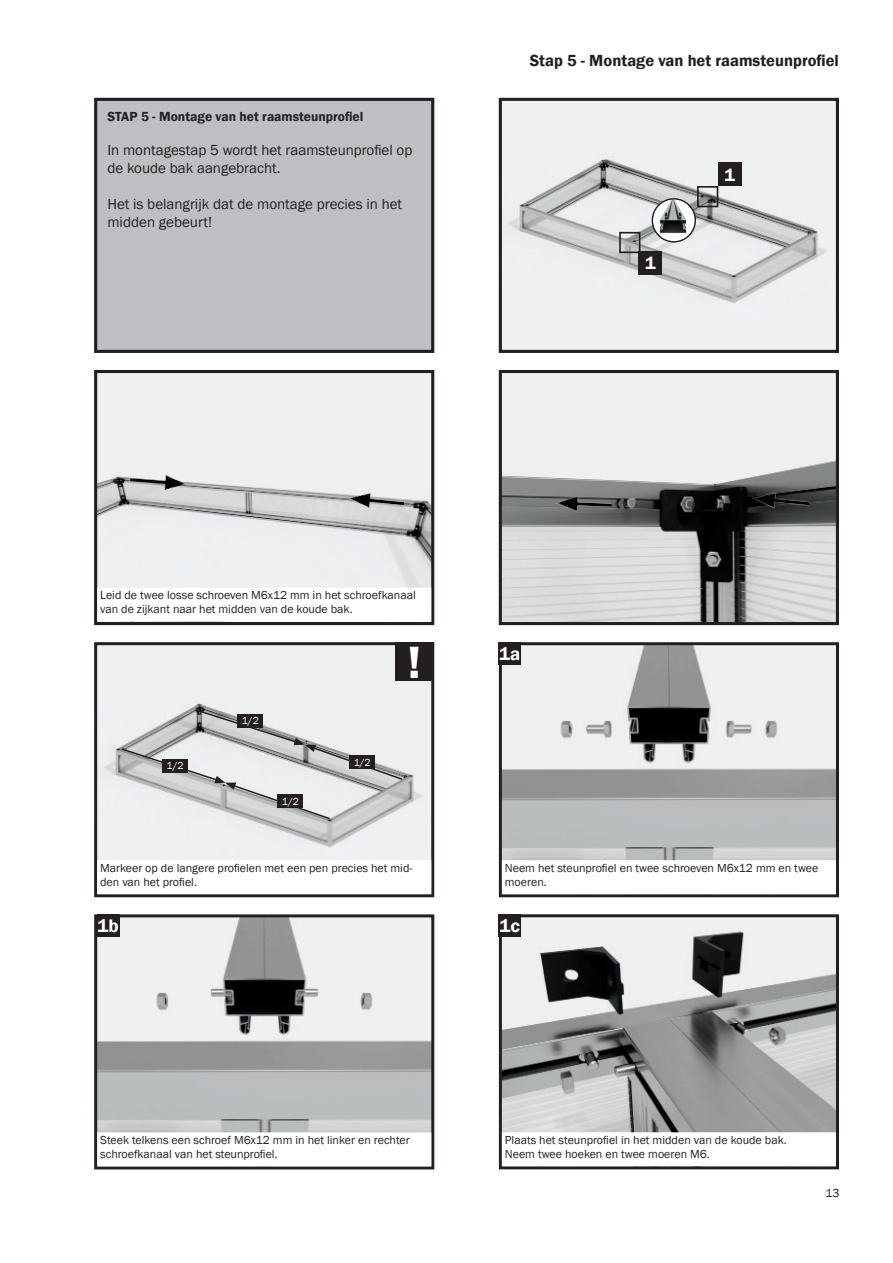
<style>
.page{position:relative;width:893px;height:1263px;background:#fff}
.page>*{position:absolute;margin:0;border:0;box-sizing:border-box;transform-origin:0 0}
.t1{font:600 46.5px "Franklin Gothic";color:#fff}
.t2{font:600 18.75px "Franklin Gothic";color:#fff}
.t3{font:600 18px "Franklin Gothic";color:#fff}
.t4{font:600 16.5px "Franklin Gothic";color:#231f20}
.t5{font:15px/18px "Franklin Gothic";color:#231f20}
.t6{font:600 13.5px "Franklin Gothic";color:#231f20}
.t7{font:12px/14.4px "Franklin Gothic";color:#231f20}
.t8{font:10.5px "Franklin Gothic";color:#fff}
</style>
<div class="page">
<img style="left:503px;top:102px;width:332px;height:247px">
<div style="left:499px;top:98px;width:340px;height:255px;border:3px solid #231f20"></div>
<div style="left:619px;top:232px;width:21px;height:21px;border:2px solid #231f20"></div>
<div style="left:639px;top:251px;width:23px;height:24px;background:#231f20"></div>
<div style="left:697px;top:186px;width:21px;height:21px;border:2px solid #231f20"></div>
<div style="left:718px;top:163px;width:23px;height:23px;background:#231f20"></div>
<div style="left:96px;top:99px;width:337px;height:252px;background:#bebfc2"></div>
<div style="left:94px;top:98px;width:340px;height:255px;border:3px solid #231f20"></div>
<img style="left:98px;top:374px;width:332px;height:214px">
<div style="left:94px;top:370px;width:340px;height:255px;border:3px solid #231f20"></div>
<img style="left:128px;top:452px;width:61px;height:61px">
<img style="left:345px;top:470px;width:62px;height:62px">
<img style="left:503px;top:374px;width:332px;height:247px">
<div style="left:499px;top:370px;width:340px;height:255px;border:3px solid #231f20"></div>
<img style="left:554px;top:473px;width:59px;height:59px">
<img style="left:749px;top:470px;width:62px;height:62px">
<div style="left:98px;top:646px;width:332px;height:214px;background:#eef0f2"></div>
<div style="left:94px;top:642px;width:340px;height:255px;border:3px solid #231f20"></div>
<svg style="left:120px;top:708px;width:284px;height:112px;background:#d3d4d5"></svg>
<img style="left:503px;top:646px;width:332px;height:214px">
<div style="left:499px;top:642px;width:340px;height:255px;border:3px solid #231f20"></div>
<img style="left:98px;top:918px;width:332px;height:214px">
<div style="left:94px;top:914px;width:340px;height:255px;border:3px solid #231f20"></div>
<img style="left:503px;top:918px;width:332px;height:214px">
<div style="left:499px;top:914px;width:340px;height:255px;border:3px solid #231f20"></div>
<div style="left:162px;top:759px;width:26px;height:13px;background:#231f20"></div>
<div style="left:395px;top:642px;width:38px;height:38px;background:#231f20"></div>
<div style="left:277px;top:794px;width:26px;height:14px;background:#231f20"></div>
<div style="left:237px;top:714px;width:26px;height:13px;background:#231f20"></div>
<div style="left:349px;top:756px;width:26px;height:13px;background:#231f20"></div>
<img style="left:652px;top:199px;width:43px;height:43px">
<div style="left:652px;top:198px;width:44px;height:44px;border:1px solid #231f20;border-radius:50%"></div>
<div style="left:499px;top:642px;width:22px;height:22px;background:#231f20"></div>
<div style="left:97px;top:914px;width:22px;height:22px;background:#231f20"></div>
<div style="left:499px;top:914px;width:22px;height:22px;background:#231f20"></div>
<div style="left:502px;top:860px;width:334px;height:34px;border:3px solid #fff"></div>
<div style="left:97px;top:1132px;width:334px;height:34px;border:3px solid #fff"></div>
<div style="left:502px;top:1132px;width:334px;height:34px;border:3px solid #fff"></div>
<p class="t6" style="left:107px;top:108px;width:258px">STAP 5 - Montage van het raamsteunprofiel</p>
<p class="t5" style="left:107px;top:141px;width:307px">In montagestap 5 wordt het raamsteunprofiel op de koude bak aangebracht.</p>
<p class="t5" style="left:107px;top:195px;width:296px">Het is belangrijk dat de montage precies in het midden gebeurt!</p>
<h3 class="t4" style="left:530px;top:50px;width:311px">Stap 5 - Montage van het raamsteunprofiel</h3>
<h3 class="t3" style="left:645px;top:252px;width:12px">1</h3>
<h3 class="t3" style="left:725px;top:164px;width:12px">1</h3>
<p class="t7" style="left:100px;top:588px;width:317px">Leid de twee losse schroeven M6x12 mm in het schroefkanaal van de zijkant naar het midden van de koude bak.</p>
<p class="t8" style="left:167px;top:759px;width:19px">1/2</p>
<p class="t8" style="left:242px;top:714px;width:19px">1/2</p>
<p class="t8" style="left:282px;top:794px;width:19px">1/2</p>
<p class="t8" style="left:354px;top:756px;width:19px">1/2</p>
<h1 class="t1" style="left:407px;top:633px;width:15px">!</h1>
<h2 class="t2" style="left:499px;top:642px;width:23px">1a</h2>
<p class="t7" style="left:100px;top:861px;width:314px">Markeer op de langere profielen met een pen precies het mid&shy;den van het profiel.</p>
<p class="t7" style="left:505px;top:861px;width:315px">Neem het steunprofiel en twee schroeven M6x12 mm en twee moeren.</p>
<h2 class="t2" style="left:98px;top:914px;width:23px">1b</h2>
<h2 class="t2" style="left:500px;top:914px;width:22px">1c</h2>
<p class="t7" style="left:100px;top:1133px;width:311px">Steek telkens een schroef M6x12 mm in het linker en rechter schroefkanaal van het steunprofiel.</p>
<p class="t7" style="left:505px;top:1133px;width:283px">Plaats het steunprofiel in het midden van de koude bak.<br>Neem twee hoeken en twee moeren M6.</p>
<p class="t7" style="left:825px;top:1186px;width:15px">13</p>
</div>
